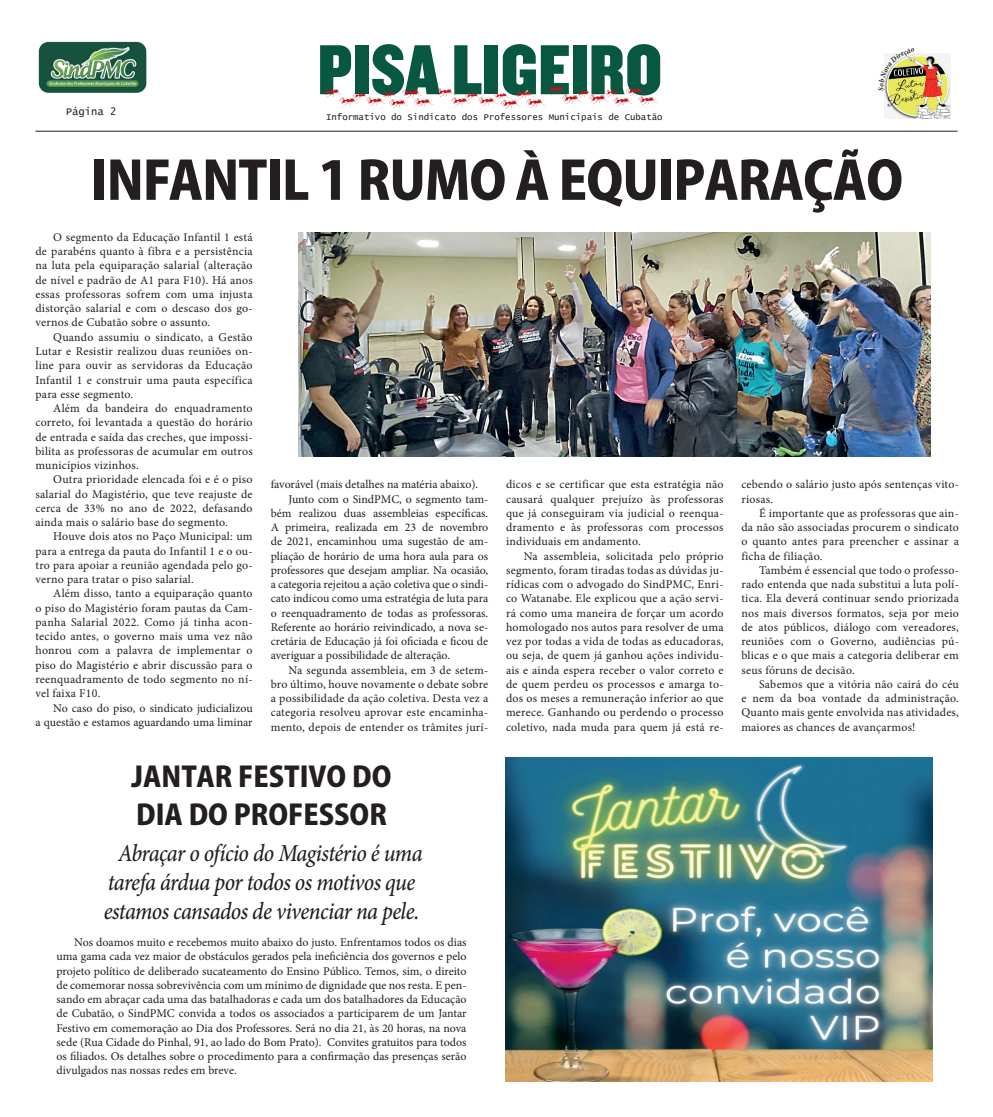
<style>
.page{position:relative;width:993px;height:1117px;background:#fff}
.page>*{position:absolute;margin:0;border:0;box-sizing:border-box;transform-origin:0 0}
.t1{font:73.5px "Knockout HTF70 Full Welterwt";color:#085841}
.t2{font:800 52.12px "Koz Go Pro";letter-spacing:-.02em;color:#231f20}
.t3{font:800 27.75px/38px "Koz Go Pro";color:#231f20}
.t4{font:italic 500 24.38px/29.2px "Minion Pro";letter-spacing:-.025em;color:#231f20;text-align:center;scale:.9 1}
.t5{font:11.88px/14.2px "Minion Pro";letter-spacing:.01em;color:#231f20;text-align:justify}
.t6{font:10.5px "Lucida Console";color:#231f20}
.t7{font:9px "Lucida Console";color:#231f20}
</style>
<div class="page">
<img style="left:38px;top:41px;width:109px;height:52px">
<img style="left:382px;top:91px;width:14px;height:8px">
<img style="left:323px;top:88px;width:17px;height:9px">
<img style="left:402px;top:89px;width:18px;height:9px">
<img style="left:354px;top:92px;width:11px;height:8px">
<img style="left:388px;top:96px;width:20px;height:12px">
<img style="left:338px;top:94px;width:20px;height:12px">
<img style="left:413px;top:95px;width:20px;height:12px">
<img style="left:365px;top:94px;width:20px;height:12px">
<img style="left:605px;top:89px;width:14px;height:8px">
<img style="left:547px;top:85px;width:18px;height:10px">
<img style="left:626px;top:87px;width:17px;height:9px">
<img style="left:577px;top:90px;width:12px;height:7px">
<img style="left:612px;top:94px;width:20px;height:12px">
<img style="left:561px;top:92px;width:20px;height:12px">
<img style="left:637px;top:93px;width:20px;height:12px">
<img style="left:588px;top:92px;width:20px;height:12px">
<img style="left:494px;top:92px;width:14px;height:8px">
<img style="left:436px;top:88px;width:19px;height:9px">
<img style="left:515px;top:90px;width:17px;height:9px">
<img style="left:465px;top:92px;width:13px;height:8px">
<img style="left:500px;top:97px;width:20px;height:12px">
<img style="left:450px;top:95px;width:20px;height:11px">
<img style="left:525px;top:96px;width:20px;height:12px">
<img style="left:477px;top:95px;width:20px;height:11px">
<img style="left:884px;top:53px;width:65px;height:66px">
<hr style="left:35px;top:131px;width:922px;height:1px;background:#231f20">
<img style="left:505px;top:757px;width:427px;height:324px">
<img style="left:298px;top:232px;width:631px;height:224px">
<svg style="left:884px;top:53px;width:30px;height:38px"></svg>
<p class="t6" style="left:66px;top:107px;width:52px">Página 2</p>
<h1 class="t1" style="left:317px;top:31px;width:346px">PISA LIGEIRO</h1>
<p class="t7" style="left:326px;top:113px;width:338px">Informativo do Sindicato dos Professores Municipais de Cubatão</p>
<h2 class="t2" style="left:91px;top:147px;width:813px">INFANTIL 1 RUMO À EQUIPARAÇÃO</h2>
<p class="t5" style="left:35px;top:230px;width:219px;text-indent:18px">O segmento da Educação Infantil 1 está de parabéns quanto à fibra e a persistência na luta pela equiparação salarial (alteração de nível e padrão de A1 para F10). Há anos essas professoras sofrem com uma injusta distorção salarial e com o descaso dos go&shy;vernos de Cubatão sobre o assunto.</p>
<p class="t5" style="left:35px;top:330px;width:219px;text-indent:18px">Quando assumiu o sindicato, a Gestão Lutar e Resistir realizou duas reuniões on&shy;line para ouvir as servidoras da Educação Infantil 1 e construir uma pauta específica para esse segmento.</p>
<p class="t5" style="left:35px;top:401px;width:219px;text-indent:18px">Além da bandeira do enquadramento correto, foi levantada a questão do horário de entrada e saída das creches, que impossi&shy;bilita as professoras de acumular em outros municípios vizinhos.</p>
<p class="t5" style="left:35px;top:472px;width:219px;text-indent:18px">Outra prioridade elencada foi e é o piso salarial do Magistério, que teve reajuste de cerca de 33% no ano de 2022, defasando ainda mais o salário base do segmento.</p>
<p class="t5" style="left:35px;top:529px;width:219px;text-indent:18px">Houve dois atos no Paço Municipal: um para a entrega da pauta do Infantil 1 e o ou&shy;tro para apoiar a reunião agendada pelo go&shy;verno para tratar o piso salarial.</p>
<p class="t5" style="left:35px;top:586px;width:219px;text-indent:18px">Além disso, tanto a equiparação quanto o piso do Magistério foram pautas da Cam&shy;panha Salarial 2022. Como já tinha acon&shy;tecido antes, o governo mais uma vez não honrou com a palavra de implementar o piso do Magistério e abrir discussão para o reenquadramento de todo segmento no ní&shy;vel faixa F10.</p>
<p class="t5" style="left:35px;top:700px;width:219px;text-align:right">No caso do piso, o sindicato judicializou<br>a questão e estamos aguardando uma liminar</p>
<p class="t5" style="left:271px;top:477px;width:209px">favorável (mais detalhes na matéria abaixo).</p>
<p class="t5" style="left:288px;top:491px;width:201px">Junto com o SindPMC, o segmento tam-</p>
<p class="t5" style="left:271px;top:506px;width:219px">bém realizou duas assembleias específicas.</p>
<p class="t5" style="left:271px;top:520px;width:219px">A primeira, realizada em 23 de novembro</p>
<p class="t5" style="left:271px;top:534px;width:219px">de 2021, encaminhou uma sugestão de am-</p>
<p class="t5" style="left:271px;top:548px;width:219px">pliação de horário de uma hora aula para os</p>
<p class="t5" style="left:271px;top:563px;width:219px">professores que desejam ampliar. Na ocasião,</p>
<p class="t5" style="left:271px;top:577px;width:219px">a categoria rejeitou a ação coletiva que o sindi-</p>
<p class="t5" style="left:271px;top:591px;width:219px">cato indicou como uma estratégia de luta para</p>
<p class="t5" style="left:271px;top:605px;width:219px">o reenquadramento de todas as professoras.</p>
<p class="t5" style="left:271px;top:620px;width:219px">Referente ao horário reivindicado, a nova se-</p>
<p class="t5" style="left:271px;top:634px;width:219px">cretária de Educação já foi oficiada e ficou de</p>
<p class="t5" style="left:271px;top:648px;width:181px">averiguar a possibilidade de alteração.</p>
<p class="t5" style="left:288px;top:662px;width:201px">Na segunda assembleia, em 3 de setem-</p>
<p class="t5" style="left:271px;top:677px;width:219px">bro último, houve novamente o debate sobre</p>
<p class="t5" style="left:271px;top:691px;width:219px">a possibilidade da ação coletiva. Desta vez a</p>
<p class="t5" style="left:271px;top:705px;width:219px">categoria resolveu aprovar este encaminha-</p>
<p class="t5" style="left:271px;top:719px;width:219px">mento, depois de entender os trâmites jurí-</p>
<h3 class="t3" style="left:131px;top:759px;width:261px">JANTAR FESTIVO DO<br>DIA DO PROFESSOR</h3>
<h3 class="t4" style="left:104px;top:838px;width:355px">Abraçar o ofício do Magistério é uma tarefa árdua por todos os motivos que estamos cansados de vivenciar na pele.</h3>
<p class="t5" style="left:56px;top:934px;width:411px;text-indent:18px">Nos doamos muito e recebemos muito abaixo do justo. Enfrentamos todos os dias uma gama cada vez maior de obstáculos gerados pela ineficiência dos governos e pelo projeto político de deliberado sucateamento do Ensino Público. Temos, sim, o direito de comemorar nossa sobrevivência com um mínimo de dignidade que nos resta. E pen&shy;sando em abraçar cada uma das batalhadoras e cada um dos batalhadores da Educação de Cubatão, o SindPMC convida a todos os associados a participarem de um Jantar Festivo em comemoração ao Dia dos Professores. Será no dia 21, às 20 horas, na nova sede (Rua Cidade do Pinhal, 91, ao lado do Bom Prato). Convites gratuitos para todos os filiados. Os detalhes sobre o procedimento para a confirmação das presenças serão divulgados nas nossas redes em breve.</p>
<p class="t5" style="left:506px;top:477px;width:219px">dicos e se certificar que esta estratégia não causará qualquer prejuízo às professoras que já conseguiram via judicial o reenqua&shy;dramento e às professoras com processos individuais em andamento.</p>
<p class="t5" style="left:506px;top:548px;width:219px;text-indent:18px">Na assembleia, solicitada pelo próprio segmento, foram tiradas todas as dúvidas ju&shy;rídicas com o advogado do SindPMC, Enri&shy;co Watanabe. Ele explicou que a ação servi&shy;rá como uma maneira de forçar um acordo homologado nos autos para resolver de uma vez por todas a vida de todas as educadoras, ou seja, de quem já ganhou ações individu&shy;ais e ainda espera receber o valor correto e de quem perdeu os processos e amarga to&shy;dos os meses a remuneração inferior ao que merece. Ganhando ou perdendo o processo coletivo, nada muda para quem já está re-</p>
<p class="t5" style="left:741px;top:477px;width:219px">cebendo o salário justo após sentenças vito&shy;riosas.</p>
<p class="t5" style="left:741px;top:506px;width:219px;text-indent:18px">É importante que as professoras que ain&shy;da não são associadas procurem o sindicato o quanto antes para preencher e assinar a ficha de filiação.</p>
<p class="t5" style="left:741px;top:563px;width:219px;text-indent:18px">Também é essencial que todo o professo&shy;rado entenda que nada substitui a luta polí&shy;tica. Ela deverá continuar sendo priorizada nos mais diversos formatos, seja por meio de atos públicos, diálogo com vereadores, reuniões com o Governo, audiências pú&shy;blicas e o que mais a categoria deliberar em seus fóruns de decisão.</p>
<p class="t5" style="left:741px;top:677px;width:219px;text-indent:18px">Sabemos que a vitória não cairá do céu e nem da boa vontade da administração.<br>Quanto mais gente envolvida nas atividades, maiores as chances de avançarmos!</p>
</div>
